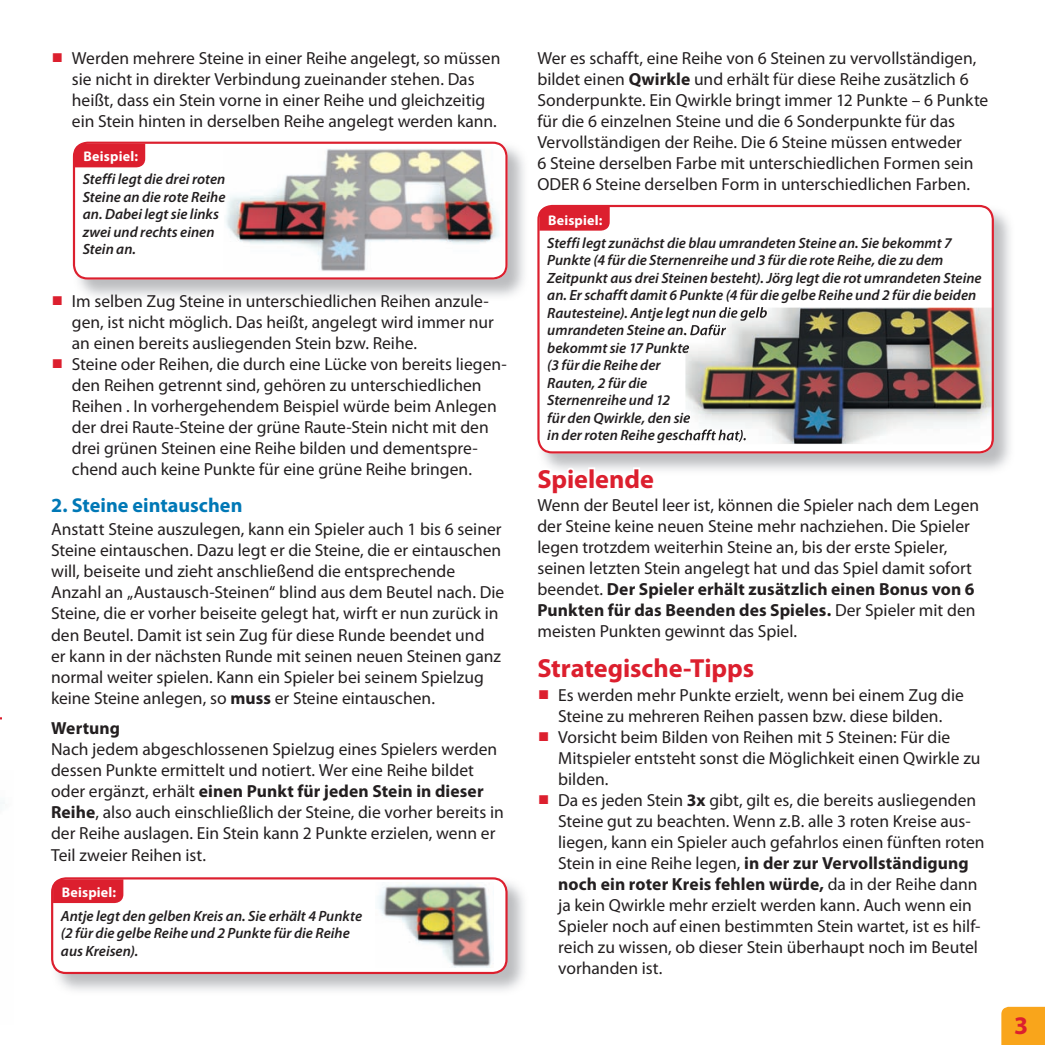
<style>
.page{position:relative;width:1045px;height:1045px;background:#fff}
.page>*{position:absolute;margin:0;border:0;box-sizing:border-box;transform-origin:0 0}
.t1{font:700 26.25px "Myriad Pro";letter-spacing:-.005em;color:#dc1f2e}
.t2{font:700 25.38px "Myriad Pro";color:#dc1f2e}
.t3{font:700 20.12px "Myriad Pro";color:#0078b6}
.t4{font:17.5px/21px "Myriad Pro";color:#231f20}
.t5{font:700 17.5px "Myriad Pro";letter-spacing:.01em;color:#231f20}
.t6{font:italic 600 14.88px/17.5px "Myriad Pro";color:#231f20}
.t7{font:700 14px "Myriad Pro";letter-spacing:.015em;color:#fff}
.s1{color:#dc1f2e}
.s2{font-weight:700}
</style>
<div class="page">
<img style="left:78px;top:141px;width:446px;height:156px">
<svg style="left:73px;top:142px;width:434px;height:137px"></svg>
<svg style="left:537px;top:205px;width:457px;height:248px"></svg>
<img style="left:51px;top:878px;width:473px;height:113px">
<div style="left:52px;top:878px;width:454px;height:95px;background:#fff;border-radius:14px"></div>
<div style="left:51px;top:877px;width:456px;height:97px;border:2px solid #dc1f2e;border-radius:14px"></div>
<img style="left:378px;top:884px;width:114px;height:83px">
<img style="left:224px;top:149px;width:279px;height:123px">
<svg style="left:537px;top:414px;width:119px;height:59px"></svg>
<div style="left:539px;top:207px;width:70px;height:24px;background:#dc1f2e"></div>
<div style="left:75px;top:144px;width:70px;height:23px;background:#dc1f2e"></div>
<div style="left:53px;top:879px;width:70px;height:24px;background:#dc1f2e"></div>
<img style="left:685px;top:308px;width:308px;height:136px">
<img style="left:685px;top:308px;width:82px;height:13px">
<img style="left:685px;top:324px;width:41px;height:11px">
<svg style="left:685px;top:342px;width:4px;height:11px"></svg>
<svg style="left:685px;top:412px;width:5px;height:12px"></svg>
<img style="left:685px;top:429px;width:60px;height:14px">
<svg style="left:0;top:717px;width:3px;height:87px"></svg>
<div style="left:1001px;top:1006px;width:44px;height:39px;background:#f9a51b"></div>
<p class="t4" style="left:72px;top:48px;width:430px;text-indent:-21px"><span class="s1">■</span> Werden mehrere Steine in einer Reihe angelegt, so müssen sie nicht in direkter Verbindung zueinander stehen. Das heißt, dass ein Stein vorne in einer Reihe und gleichzeitig ein Stein hinten in derselben Reihe angelegt werden kann.</p>
<p class="t7" style="left:84px;top:149px;width:56px">Beispiel:</p>
<p class="t6" style="left:83px;top:171px;width:144px">Steffi legt die drei roten<br>Steine an die rote Reihe an. Dabei legt sie links zwei und rechts einen<br>Stein an.</p>
<p class="t4" style="left:72px;top:290px;width:423px;text-indent:-21px"><span class="s1">■</span> Im selben Zug Steine in unterschiedlichen Reihen anzule&shy;gen, ist nicht möglich. Das heißt, angelegt wird immer nur an einen bereits ausliegenden Stein bzw. Reihe.</p>
<p class="t4" style="left:72px;top:353px;width:436px;text-indent:-21px"><span class="s1">■</span> Steine oder Reihen, die durch eine Lücke von bereits liegen&shy;den Reihen getrennt sind, gehören zu unterschiedlichen Reihen . In vorhergehendem Beispiel würde beim Anlegen der drei Raute-Steine der grüne Raute-Stein nicht mit den drei grünen Steinen eine Reihe bilden und dementspre&shy;chend auch keine Punkte für eine grüne Reihe bringen.</p>
<p class="t3" style="left:51px;top:494px;width:193px">2. Steine eintauschen</p>
<p class="t4" style="left:51px;top:519px;width:455px">Anstatt Steine auszulegen, kann ein Spieler auch 1 bis 6 seiner Steine eintauschen. Dazu legt er die Steine, die er eintauschen will, beiseite und zieht anschließend die entsprechende Anzahl an „Austausch-Steinen“ blind aus dem Beutel nach. Die Steine, die er vorher beiseite gelegt hat, wirft er nun zurück in den Beutel. Damit ist sein Zug für diese Runde beendet und<br>er kann in der nächsten Runde mit seinen neuen Steinen ganz normal weiter spielen. Kann ein Spieler bei seinem Spielzug keine Steine anlegen, so <span class="s2">muss</span> er Steine eintauschen.</p>
<p class="t5" style="left:51px;top:718px;width:71px">Wertung</p>
<p class="t4" style="left:51px;top:739px;width:454px">Nach jedem abgeschlossenen Spielzug eines Spielers werden dessen Punkte ermittelt und notiert. Wer eine Reihe bildet oder ergänzt, erhält <span class="s2">einen Punkt für jeden Stein in dieser Reihe</span>, also auch einschließlich der Steine, die vorher bereits in der Reihe auslagen. Ein Stein kann 2 Punkte erzielen, wenn er Teil zweier Reihen ist.</p>
<p class="t7" style="left:62px;top:884px;width:56px">Beispiel:</p>
<p class="t6" style="left:61px;top:907px;width:303px">Antje legt den gelben Kreis an. Sie erhält 4 Punkte (2 für die gelbe Reihe und 2 Punkte für die Reihe aus Kreisen).</p>
<p class="t4" style="left:537px;top:48px;width:452px">Wer es schafft, eine Reihe von 6 Steinen zu vervollständigen, bildet einen <span class="s2">Qwirkle</span> und erhält für diese Reihe zusätzlich 6<br>Sonderpunkte. Ein Qwirkle bringt immer 12 Punkte – 6 Punkte für die 6 einzelnen Steine und die 6 Sonderpunkte für das Vervollständigen der Reihe. Die 6 Steine müssen entweder<br>6 Steine derselben Farbe mit unterschiedlichen Formen sein ODER 6 Steine derselben Form in unterschiedlichen Farben.</p>
<p class="t7" style="left:548px;top:212px;width:56px">Beispiel:</p>
<p class="t6" style="left:547px;top:234px;width:436px">Steffi legt zunächst die blau umrandeten Steine an. Sie bekommt 7<br>Punkte (4 für die Sternenreihe und 3 für die rote Reihe, die zu dem Zeitpunkt aus drei Steinen besteht). Jörg legt die rot umrandeten Steine an. Er schafft damit 6 Punkte (4 für die gelbe Reihe und 2 für die beiden Rautesteine). Antje legt nun die gelb<br>umrandeten Steine an. Dafür<br>bekommt sie 17 Punkte<br>(3 für die Reihe der<br>Rauten, 2 für die<br>Sternenreihe und 12<br>für den Qwirkle, den sie<br>in der roten Reihe geschafft hat).</p>
<h1 class="t1" style="left:537px;top:464px;width:118px">Spielende</h1>
<p class="t4" style="left:537px;top:495px;width:443px">Wenn der Beutel leer ist, können die Spieler nach dem Legen der Steine keine neuen Steine mehr nachziehen. Die Spieler legen trotzdem weiterhin Steine an, bis der erste Spieler, seinen letzten Stein angelegt hat und das Spiel damit sofort beendet. <span class="s2">Der Spieler erhält zusätzlich einen Bonus von 6<br>Punkten für das Beenden des Spieles.</span> Der Spieler mit den meisten Punkten gewinnt das Spiel.</p>
<h1 class="t1" style="left:537px;top:653px;width:218px">Strategische-Tipps</h1>
<p class="t4" style="left:537px;top:684px;width:428px;text-align:center"><span class="s1">■</span> Es werden mehr Punkte erzielt, wenn bei einem Zug die<br>Steine zu mehreren Reihen passen bzw. diese bilden.</p>
<p class="t4" style="left:558px;top:726px;width:424px;text-indent:-21px"><span class="s1">■</span> Vorsicht beim Bilden von Reihen mit 5 Steinen: Für die<br>Mitspieler entsteht sonst die Möglichkeit einen Qwirkle zu bilden.</p>
<p class="t4" style="left:558px;top:789px;width:428px;text-indent:-21px"><span class="s1">■</span> Da es jeden Stein <span class="s2">3x</span> gibt, gilt es, die bereits ausliegenden Steine gut zu beachten. Wenn z.B. alle 3 roten Kreise aus&shy;liegen, kann ein Spieler auch gefahrlos einen fünften roten Stein in eine Reihe legen, <span class="s2">in der zur Vervollständigung noch ein roter Kreis fehlen würde,</span> da in der Reihe dann ja kein Qwirkle mehr erzielt werden kann. Auch wenn ein Spieler noch auf einen bestimmten Stein wartet, ist es hilf&shy;reich zu wissen, ob dieser Stein überhaupt noch im Beutel vorhanden ist.</p>
<h2 class="t2" style="left:1014px;top:1011px;width:16px">3</h2>
</div>
